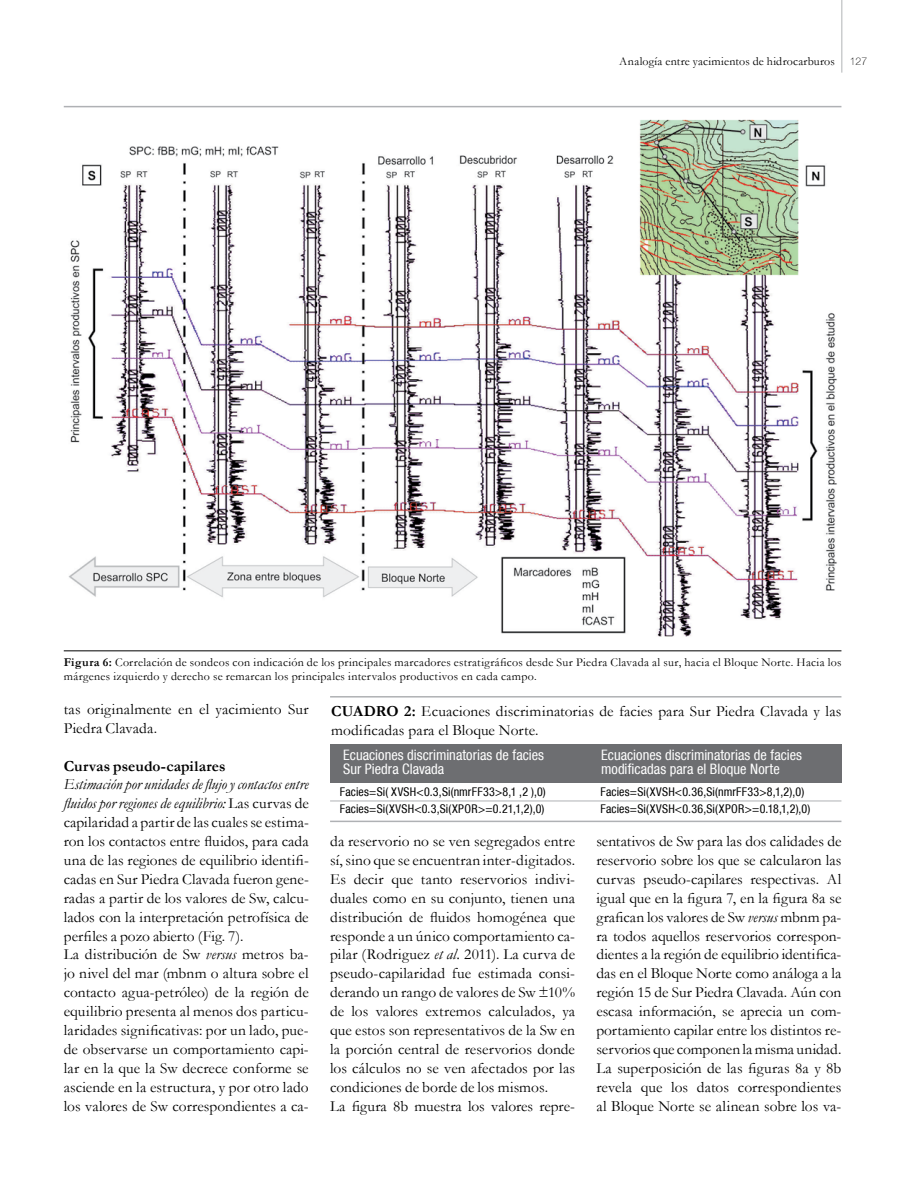
<style>
.page{position:relative;width:918px;height:1188px;background:#fff}
.page>*{position:absolute;margin:0;border:0;box-sizing:border-box;transform-origin:0 0}
.t1{font:15.45px/18.9px "Garamond";letter-spacing:.005em;color:#000}
.t2{font:700 15.45px "Garamond";letter-spacing:.005em;color:#000}
.t3{font:condensed 14.4px "Helvetica Neue";letter-spacing:.005em;color:#fff}
.t4{font:12px/14.4px "Garamond";letter-spacing:.025em;color:#000}
.t5{font:condensed 12px/17.2px "Helvetica Neue";letter-spacing:.015em;color:#000}
.s1{font-family:"Helvetica Neue";font-weight:100;font-size:10.5px}
.s2{font-weight:700}
.s3{font-style:italic}
</style>
<div class="page">
<hr style="left:841px;top:0;width:1px;height:73px;background:#b1b4b6">
<img style="left:68px;top:119px;width:769px;height:518px">
<hr style="left:64px;top:651px;width:777px;height:1px;background:#000">
<hr style="left:64px;top:106px;width:777px;height:1px;background:#afb1b4">
<div style="left:330px;top:744px;width:511px;height:38px;background:#6d6e71"></div>
<hr style="left:330px;top:821px;width:511px;height:1px;background:#afb1b4">
<hr style="left:330px;top:801px;width:511px;height:1px;background:#afb1b4">
<hr style="left:330px;top:696px;width:511px;height:2px;background:#afb1b4">
<p class="t4" style="left:619px;top:53px;width:250px">Analogía entre yacimientos de hidrocarburos <span class="s1">127</span></p>
<p class="t4" style="left:64px;top:655px;width:779px"><span class="s2">Figura 6:</span> Correlación de sondeos con indicación de los principales marcadores estratigráficos desde Sur Piedra Clavada al sur, hacia el Bloque Norte. Hacia los márgenes izquierdo y derecho se remarcan los principales intervalos productivos en cada campo.</p>
<p class="t1" style="left:331px;top:702px;width:512px"><span class="s2">CUADRO 2:</span> Ecuaciones discriminatorias de facies para Sur Piedra Clavada y las modificadas para el Bloque Norte.</p>
<p class="t1" style="left:64px;top:699px;width:246px">tas originalmente en el yacimiento Sur<br>Piedra Clavada.</p>
<p class="t2" style="left:64px;top:755px;width:163px">Curvas pseudo-capilares</p>
<p class="t1" style="left:64px;top:775px;width:247px"><span class="s3">Estimación por unidades de flujo y contactos entre fluidos por regiones de equilibrio:</span> Las curvas de capilaridad a partir de las cuales se estima&shy;ron los contactos entre fluidos, para cada una de las regiones de equilibrio identifi&shy;cadas en Sur Piedra Clavada fueron gene&shy;radas a partir de los valores de Sw, calcu&shy;lados con la interpretación petrofísica de perfiles a pozo abierto (Fig. 7).<br>La distribución de Sw <span class="s3">versus</span> metros ba&shy;jo nivel del mar (mbnm o altura sobre el contacto agua-petróleo) de la región de equilibrio presenta al menos dos particu&shy;laridades significativas: por un lado, pue&shy;de observarse un comportamiento capi&shy;lar en la que la Sw decrece conforme se asciende en la estructura, y por otro lado los valores de Sw correspondientes a ca-</p>
<p class="t3" style="left:343px;top:747px;width:202px">Ecuaciones discriminatorias de facies</p>
<p class="t3" style="left:601px;top:747px;width:202px">Ecuaciones discriminatorias de facies</p>
<p class="t3" style="left:343px;top:761px;width:103px">Sur Piedra Clavada</p>
<p class="t3" style="left:601px;top:761px;width:180px">modificadas para el Bloque Norte</p>
<p class="t5" style="left:340px;top:783px;width:207px">Facies=Si( XVSH&lt;0.3,Si(nmrFF33&gt;8,1 ,2 ),0)<br>Facies=Si(XVSH&lt;0.3,Si(XPOR&gt;=0.21,1,2),0)</p>
<p class="t5" style="left:601px;top:783px;width:211px">Facies=Si(XVSH&lt;0.36,Si(nmrFF33&gt;8,1,2),0)<br>Facies=Si(XVSH&lt;0.36,Si(XPOR&gt;=0.18,1,2),0)</p>
<p class="t1" style="left:330px;top:831px;width:247px">da reservorio no se ven segregados entre sí, sino que se encuentran inter-digitados.<br>Es decir que tanto reservorios indivi&shy;duales como en su conjunto, tienen una distribución de fluidos homogénea que responde a un único comportamiento ca&shy;pilar (Rodriguez <span class="s3">et al.</span> 2011). La curva de pseudo-capilaridad fue estimada consi&shy;derando un rango de valores de Sw ±10% de los valores extremos calculados, ya que estos son representativos de la Sw en la porción central de reservorios donde los cálculos no se ven afectados por las condiciones de borde de los mismos.<br>La figura 8b muestra los valores repre-</p>
<p class="t1" style="left:596px;top:831px;width:247px;text-align:justify">sentativos de Sw para las dos calidades de reservorio sobre los que se calcularon las curvas pseudo-capilares respectivas. Al igual que en la figura 7, en la figura 8a se grafican los valores de Sw <span class="s3">versus</span> mbnm pa&shy;ra todos aquellos reservorios correspon&shy;dientes a la región de equilibrio identifica&shy;das en el Bloque Norte como análoga a la región 15 de Sur Piedra Clavada. Aún con escasa información, se aprecia un com&shy;portamiento capilar entre los distintos re&shy;servorios que componen la misma unidad.<br>La superposición de las figuras 8a y 8b revela que los datos correspondientes al Bloque Norte se alinean sobre los va-</p>
</div>
